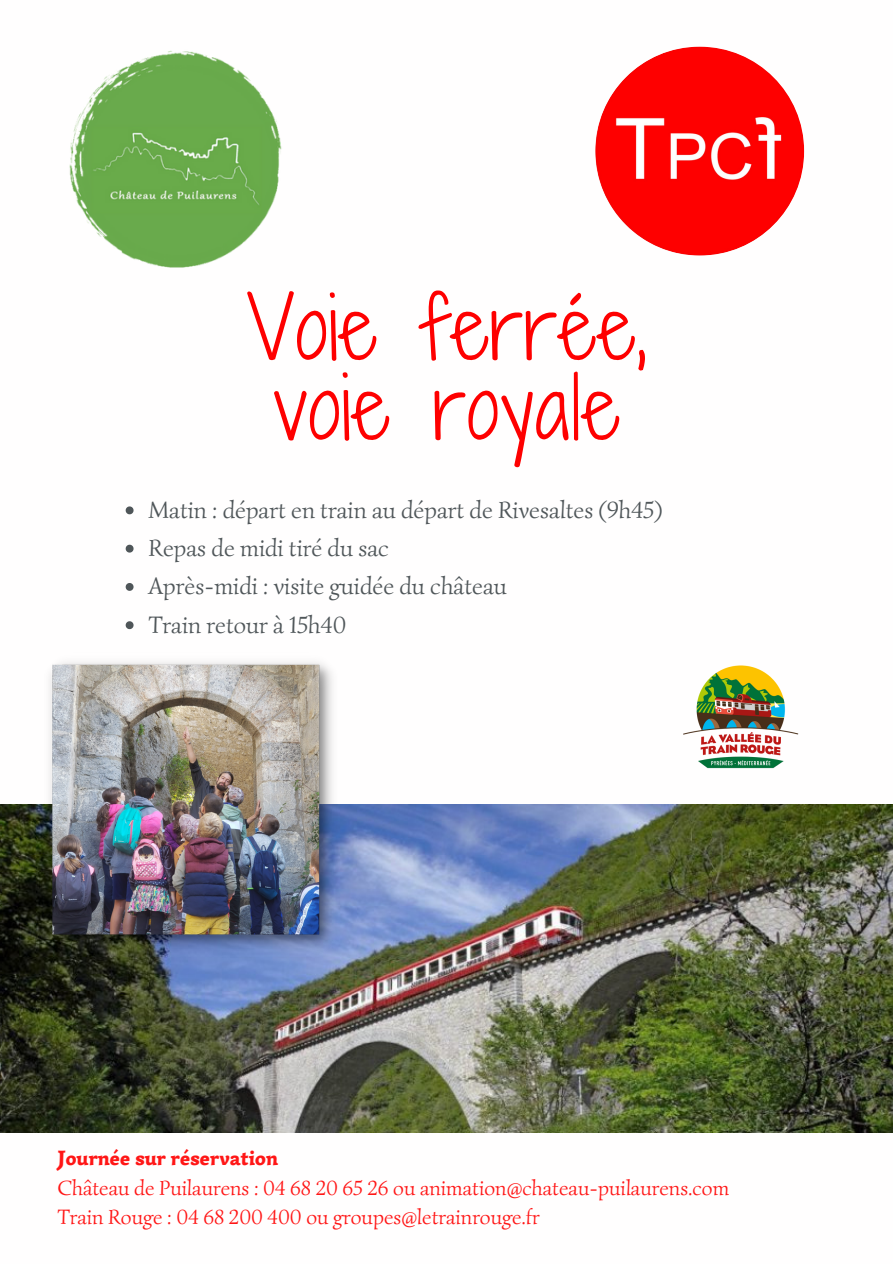
<style>
.page{position:relative;width:893px;height:1264px;background:#fff}
.page>*{position:absolute;margin:0;border:0;box-sizing:border-box;transform-origin:0 0}
.t1{font:82.5px/79.8px "Shadows Into Light Two";letter-spacing:.01em;color:#fe0000;text-align:center}
.t2{font:24px "Simonetta";color:#4f5659}
.t3{font:21px "Simonetta";color:#ff1616}
.t4{font:900 21px "Simonetta";color:#ff1616}
</style>
<div class="page">
<img style="left:69px;top:50px;width:213px;height:218px">
<img style="left:0;top:805px;width:892px;height:327px">
<svg style="left:126px;top:506px;width:7px;height:8px"></svg>
<svg style="left:126px;top:544px;width:7px;height:8px"></svg>
<svg style="left:126px;top:583px;width:7px;height:8px"></svg>
<svg style="left:126px;top:621px;width:7px;height:8px"></svg>
<img style="left:42px;top:662px;width:297px;height:295px">
<img style="left:683px;top:665px;width:116px;height:104px">
<img style="left:595px;top:47px;width:209px;height:209px;border-radius:50%">
<p class="t1" style="left:247px;top:288px;width:401px">Voie ferrée, voie royale</p>
<h1 class="t2" style="left:148px;top:494px;width:515px">Matin : départ en train au départ de Rivesaltes (9h45)</h1>
<p class="t2" style="left:148px;top:533px;width:242px">Repas de midi tiré du sac</p>
<p class="t2" style="left:148px;top:571px;width:360px">Après-midi : visite guidée du château</p>
<p class="t2" style="left:148px;top:609px;width:199px">Train retour à 15h40</p>
<p class="t4" style="left:58px;top:1145px;width:222px">Journée sur réservation</p>
<p class="t3" style="left:58px;top:1174px;width:673px">Château de Puilaurens : 04 68 20 65 26 ou animation@chateau-puilaurens.com</p>
<p class="t3" style="left:58px;top:1203px;width:483px">Train Rouge : 04 68 200 400 ou groupes@letrainrouge.fr</p>
</div>
